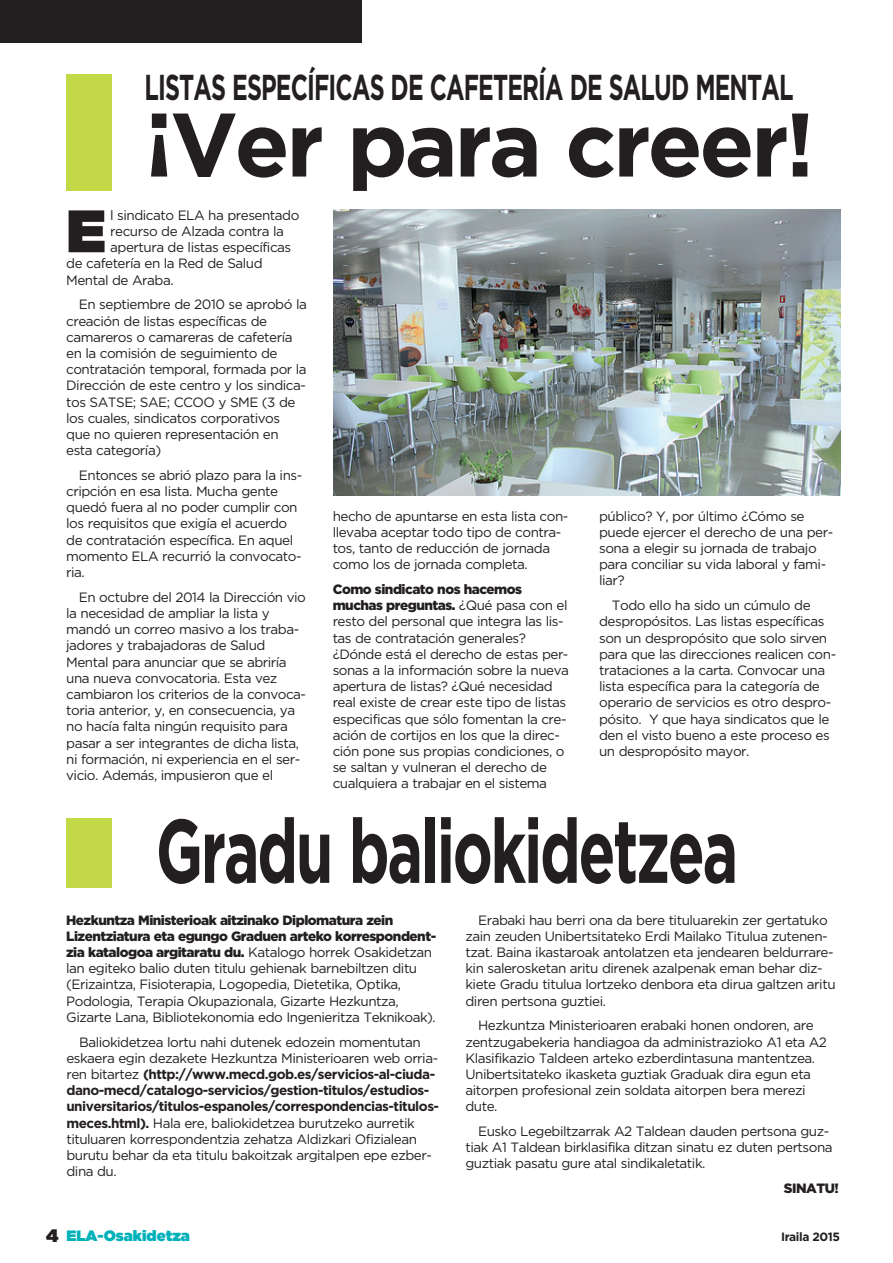
<style>
.page{position:relative;width:893px;height:1263px;background:#fff}
.page>*{position:absolute;margin:0;border:0;box-sizing:border-box;transform-origin:0 0}
.t1{font:700 90px "Gotham";letter-spacing:-.035em;color:#231f20;scale:.67 1}
.t2{font:700 90px "Gotham";letter-spacing:-.035em;color:#231f20}
.t3{font:59.7px "Gotham Ultra";color:#231f20}
.t4{font:700 36px "Gotham";letter-spacing:-.035em;color:#231f20;scale:.65 1}
.t5{font:15px "Gotham Ultra";color:#00b1b9}
.t6{font:13.5px/16.2px "Gotham";letter-spacing:-.035em;color:#231f20}
.t7{font:900 13.5px "Gotham";letter-spacing:-.035em;color:#231f20}
.t8{font:700 12px "Gotham";letter-spacing:-.035em;color:#231f20}
.s1{font-weight:900}
.s2{font-weight:700}
.s3{font-size:18px;color:#231f20}
</style>
<div class="page">
<div style="left:0;top:0;width:361px;height:43px;background:#231f20"></div>
<img style="left:334px;top:210px;width:506px;height:286px">
<div style="left:66px;top:74px;width:46px;height:116px;background:#c2d846"></div>
<div style="left:66px;top:818px;width:46px;height:70px;background:#c2d846"></div>
<h3 class="t4" style="left:145px;top:67px;width:1000px">LISTAS ESPECÍFICAS DE CAFETERÍA DE SALUD MENTAL</h3>
<h1 class="t2" style="left:145px;top:93px;width:672px">¡Ver para creer!</h1>
<h2 class="t3" style="left:66px;top:197px;width:41px">E</h2>
<p class="t6" style="left:110px;top:207px;width:191px">l sindicato ELA ha presentado</p>
<p class="t6" style="left:110px;top:223px;width:175px">recurso de Alzada contra la</p>
<p class="t6" style="left:110px;top:239px;width:183px">apertura de listas específicas</p>
<p class="t6" style="left:66px;top:255px;width:198px">de cafetería en la Red de Salud</p>
<p class="t6" style="left:66px;top:272px;width:109px">Mental de Araba.</p>
<p class="t6" style="left:66px;top:296px;width:242px;text-indent:13px">En septiembre de 2010 se aprobó la creación de listas específicas de camareros o camareras de cafetería en la comisión de seguimiento de contratación temporal, formada por la<br>Dirección de este centro y los sindica&shy;tos SATSE; SAE; CCOO y SME (3 de los cuales, sindicatos corporativos que no quieren representación en esta categoría)</p>
<p class="t6" style="left:66px;top:467px;width:238px;text-indent:13px">Entonces se abrió plazo para la ins&shy;cripción en esa lista. Mucha gente quedó fuera al no poder cumplir con los requisitos que exigía el acuerdo de contratación específica. En aquel momento ELA recurrió la convocato&shy;ria.</p>
<p class="t6" style="left:66px;top:589px;width:241px;text-indent:13px">En octubre del 2014 la Dirección vio la necesidad de ampliar la lista y mandó un correo masivo a los traba&shy;jadores y trabajadoras de Salud Mental para anunciar que se abriría una nueva convocatoria. Esta vez cambiaron los criterios de la convoca&shy;toria anterior, y, en consecuencia, ya no hacía falta ningún requisito para pasar a ser integrantes de dicha lista, ni formación, ni experiencia en el ser&shy;vicio. Además, impusieron que el</p>
<p class="t6" style="left:333px;top:507px;width:237px">hecho de apuntarse en esta lista con&shy;llevaba aceptar todo tipo de contra&shy;tos, tanto de reducción de jornada como los de jornada completa.</p>
<p class="t6" style="left:333px;top:581px;width:238px"><span class="s1">Como sindicato nos hacemos muchas preguntas.</span> ¿Qué pasa con el resto del personal que integra las lis&shy;tas de contratación generales? ¿Dónde está el derecho de estas per&shy;sonas a la información sobre la nueva apertura de listas? ¿Qué necesidad real existe de crear este tipo de listas especificas que sólo fomentan la cre&shy;ación de cortijos en los que la direc&shy;ción pone sus propias condiciones, o se saltan y vulneran el derecho de cualquiera a trabajar en el sistema</p>
<p class="t6" style="left:599px;top:507px;width:236px">público? Y, por último ¿Cómo se puede ejercer el derecho de una per&shy;sona a elegir su jornada de trabajo para conciliar su vida laboral y fami&shy;liar?</p>
<p class="t6" style="left:599px;top:597px;width:239px;text-indent:13px">Todo ello ha sido un cúmulo de despropósitos. Las listas específicas son un despropósito que solo sirven para que las direcciones realicen con&shy;trataciones a la carta. Convocar una lista específica para la categoría de operario de servicios es otro despro&shy;pósito. Y que haya sindicatos que le den el visto bueno a este proceso es un despropósito mayor.</p>
<h1 class="t1" style="left:156px;top:799px;width:871px">Gradu baliokidetzea</h1>
<p class="t6" style="left:66px;top:911px;width:371px"><span class="s1">Hezkuntza Ministerioak aitzinako Diplomatura zein Lizentziatura eta egungo Graduen arteko korrespondent&shy;zia katalogoa argitaratu du.</span> Katalogo horrek Osakidetzan lan egiteko balio duten titulu gehienak barnebiltzen ditu (Erizaintza, Fisioterapia, Logopedia, Dietetika, Optika, Podologia, Terapia Okupazionala, Gizarte Hezkuntza, Gizarte Lana, Bibliotekonomia edo Ingenieritza Teknikoak).</p>
<p class="t6" style="left:66px;top:1033px;width:374px;text-indent:13px">Baliokidetzea lortu nahi dutenek edozein momentutan eskaera egin dezakete Hezkuntza Ministerioaren web orria&shy;ren bitartez <span class="s2">(http://www.mecd.gob.es/servicios-al-ciuda&shy;dano-mecd/catalogo-servicios/gestion-titulos/estudios&shy;universitarios/titulos-espanoles/correspondencias-titulos&shy;meces.html).</span> Hala ere, baliokidetzea burutzeko aurretik tituluaren korrespondentzia zehatza Aldizkari Ofizialean burutu behar da eta titulu bakoitzak argitalpen epe ezber&shy;dina du.</p>
<p class="t6" style="left:465px;top:911px;width:372px;text-indent:13px">Erabaki hau berri ona da bere tituluarekin zer gertatuko zain zeuden Unibertsitateko Erdi Mailako Titulua zutenen&shy;tzat. Baina ikastaroak antolatzen eta jendearen beldurrare&shy;kin salerosketan aritu direnek azalpenak eman behar diz&shy;kiete Gradu titulua lortzeko denbora eta dirua galtzen aritu diren pertsona guztiei.</p>
<p class="t6" style="left:465px;top:1017px;width:363px;text-indent:13px">Hezkuntza Ministerioaren erabaki honen ondoren, are zentzugabekeria handiagoa da administrazioko A1 eta A2<br>Klasifikazio Taldeen arteko ezberdintasuna mantentzea.<br>Unibertsitateko ikasketa guztiak Graduak dira egun eta aitorpen profesional zein soldata aitorpen bera merezi dute.</p>
<p class="t6" style="left:465px;top:1123px;width:369px;text-indent:13px">Eusko Legebiltzarrak A2 Taldean dauden pertsona guz&shy;tiak A1 Taldean birklasifika ditzan sinatu ez duten pertsona guztiak pasatu gure atal sindikaletatik.</p>
<p class="t7" style="left:784px;top:1180px;width:57px">SINATU!</p>
<p class="t5" style="left:46px;top:1227px;width:145px"><span class="s3">4</span> ELA-Osakidetza</p>
<p class="t8" style="left:781px;top:1229px;width:60px">Iraila 2015</p>
</div>
